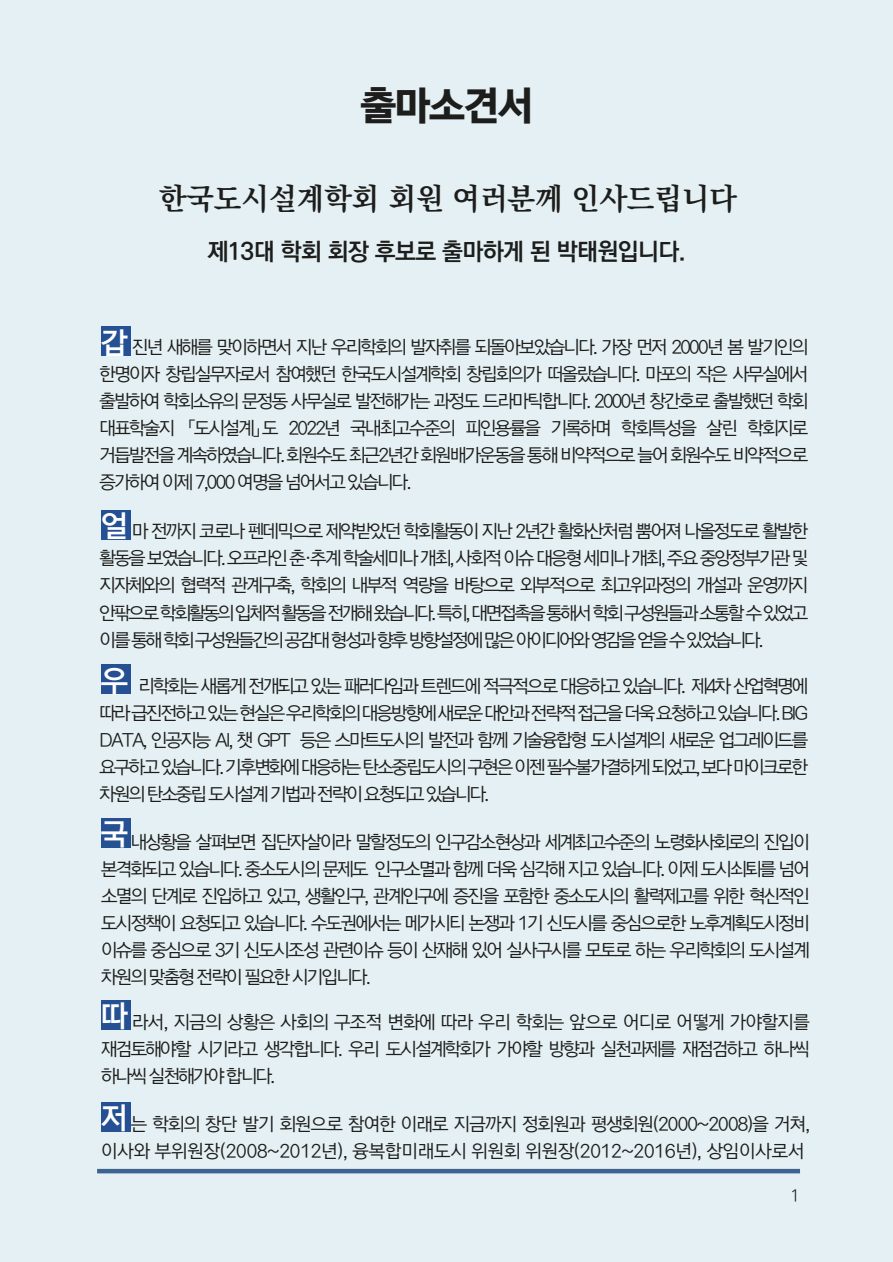
<style>
.page{position:relative;width:893px;height:1262px;background:#fff}
.page>*{position:absolute;margin:0;border:0;box-sizing:border-box;transform-origin:0 0}
.t1{font:38.7px "Typo S Si Gothic 180";letter-spacing:-.025em;color:#1d1d1b}
.t2{font:700 30px "Ko Pub Batang";color:#1d1d1b}
.t3{font:30px "Typo S Si Gothic 160";color:#fff}
.t4{font:700 24px "Ko Pub Dotum";letter-spacing:-.025em;color:#1d1d1b}
.t5{font:18.75px/27px "Typo S Si Gothic 130";letter-spacing:-.12em;color:#1d1d1b;text-align:justify}
.t6{font:18.75px/27px "Typo S Si Gothic 130";letter-spacing:-.04em;color:#1d1d1b;text-align:right}
.t7{font:300 16.5px "Ko Pub Dotum";color:#1d1d1b}
</style>
<div class="page">
<div style="left:0;top:0;width:892px;height:1262px;background:#e4f0f3"></div>
<div style="left:97px;top:1168px;width:703px;height:5px;background:#3d6391"></div>
<div style="left:101px;top:326px;width:30px;height:30px;background:#255194"></div>
<div style="left:101px;top:509px;width:30px;height:30px;background:#255194"></div>
<div style="left:101px;top:664px;width:30px;height:30px;background:#255194"></div>
<div style="left:101px;top:818px;width:30px;height:29px;background:#255194"></div>
<div style="left:101px;top:999px;width:30px;height:30px;background:#255194"></div>
<div style="left:101px;top:1102px;width:30px;height:29px;background:#255194"></div>
<h1 class="t1" style="left:361px;top:86px;width:174px">출마소견서</h1>
<h2 class="t2" style="left:159px;top:184px;width:579px">한국도시설계학회 회원 여러분께 인사드립니다</h2>
<p class="t4" style="left:207px;top:240px;width:480px">제13대 학회 회장 후보로 출마하게 된 박태원입니다.</p>
<h2 class="t3" style="left:101px;top:327px;width:29px">갑</h2>
<p class="t5" style="left:99px;top:334px;width:710px;text-indent:32px">진년 새해를 맞이하면서 지난 우리학회의 발자취를 되돌아보았습니다. 가장 먼저 2000년 봄 발기인의 한명이자 창립실무자로서 참여했던 한국도시설계학회 창립회의가 떠올랐습니다. 마포의 작은 사무실에서 출발하여 학회소유의 문정동 사무실로 발전해가는 과정도 드라마틱합니다. 2000년 창간호로 출발했던 학회 대표학술지 「도시설계」도 2022년 국내최고수준의 피인용률을 기록하며 학회특성을 살린 학회지로 거듭발전을 계속하였습니다.회원수도 최근2년간 회원배가운동을 통해 비약적으로 늘어 회원수도 비약적으로 증가하여 이제 7,000 여명을 넘어서고 있습니다.</p>
<p class="t5" style="left:99px;top:519px;width:710px;text-indent:33px">마 전까지 코로나 펜데믹으로 제약받았던 학회활동이 지난 2년간 활화산처럼 뿜어져 나올정도로 활발한 활동을 보였습니다.오프라인 춘·추계 학술세미나 개최,사회적 이슈 대응형 세미나 개최,주요 중앙정부기관 및 지자체와의 협력적 관계구축, 학회의 내부적 역량을 바탕으로 외부적으로 최고위과정의 개설과 운영까지 안팎으로 학회활동의 입체적 활동을 전개해 왔습니다.특히,대면접촉을 통해서 학회 구성원들과 소통할 수 있었고 이를 통해 학회 구성원들간의 공감대 형성과 향후 방향설정에 많은 아이디어와 영감을 얻을 수 있었습니다.</p>
<h2 class="t3" style="left:101px;top:510px;width:29px">얼</h2>
<h2 class="t3" style="left:101px;top:665px;width:29px">우</h2>
<p class="t5" style="left:99px;top:673px;width:710px;text-indent:39px">리학회는 새롭게 전개되고 있는 패러다임과 트렌드에 적극적으로 대응하고 있습니다. 제4차 산업혁명에 따라 급진전하고 있는 현실은 우리학회의 대응방향에 새로운 대안과 전략적 접근을 더욱 요청하고 있습니다.BIG DATA, 인공지능 AI, 챗 GPT 등은 스마트도시의 발전과 함께 기술융합형 도시설계의 새로운 업그레이드를 요구하고 있습니다.기후변화에 대응하는 탄소중립도시의 구현은 이젠 필수불가결하게 되었고,보다 마이크로한 차원의 탄소중립 도시설계 기법과 전략이 요청되고 있습니다.</p>
<p class="t5" style="left:101px;top:829px;width:710px;text-indent:30px">내상황을 살펴보면 집단자살이라 말할정도의 인구감소현상과 세계최고수준의 노령화사회로의 진입이 본격화되고 있습니다. 중소도시의 문제도 인구소멸과 함께 더욱 심각해 지고 있습니다. 이제 도시쇠퇴를 넘어 소멸의 단계로 진입하고 있고, 생활인구, 관계인구에 증진을 포함한 중소도시의 활력제고를 위한 혁신적인 도시정책이 요청되고 있습니다. 수도권에서는 메가시티 논쟁과 1기 신도시를 중심으로한 노후계획도시정비 이슈를 중심으로 3기 신도시조성 관련이슈 등이 산재해 있어 실사구시를 모토로 하는 우리학회의 도시설계 차원의 맞춤형 전략이 필요한 시기입니다.</p>
<h2 class="t3" style="left:101px;top:819px;width:29px">국</h2>
<h2 class="t3" style="left:101px;top:1000px;width:29px">따</h2>
<p class="t5" style="left:101px;top:1009px;width:710px;text-indent:31px">라서, 지금의 상황은 사회의 구조적 변화에 따라 우리 학회는 앞으로 어디로 어떻게 가야할지를 재검토해야할 시기라고 생각합니다. 우리 도시설계학회가 가야할 방향과 실천과제를 재점검하고 하나씩 하나씩 실천해가야 합니다.</p>
<p class="t6" style="left:101px;top:1111px;width:710px">는 학회의 창단 발기 회원으로 참여한 이래로 지금까지 정회원과 평생회원(2000~2008)을 거쳐, 이사와 부위원장(2008~2012년), 융복합미래도시 위원회 위원장(2012~2016년), 상임이사로서</p>
<h2 class="t3" style="left:101px;top:1102px;width:29px">저</h2>
<p class="t7" style="left:790px;top:1188px;width:11px">1</p>
</div>
